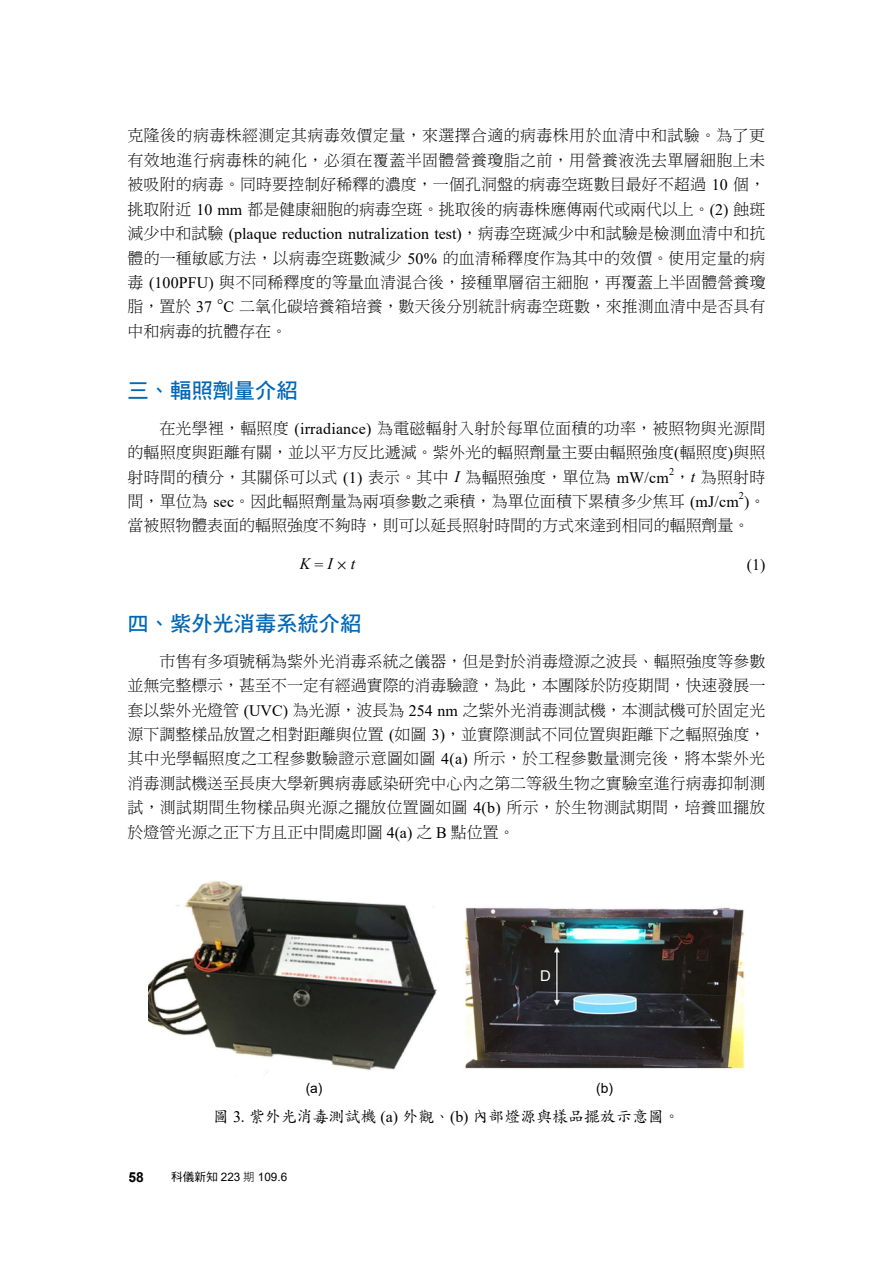
<style>
.page{position:relative;width:893px;height:1263px;background:#fff}
.page>*{position:absolute;margin:0;border:0;box-sizing:border-box;transform-origin:0 0}
.t1{font:21.3px "DF Hei Std W7";color:#0068b7}
.t2{font:15.9px/24.5px "DF Ming Std W3";color:#000;text-align:justify}
.t3{font:15.9px "Times New Roman";color:#000}
.t4{font:15.9px "DF Kai Shu Std W5";color:#000}
.t5{font:italic 15.9px "Times New Roman";color:#000}
.t6{font:14.85px "Arial";color:#fff}
.t7{font:13.8px "Arial";color:#000}
.t8{font:700 13.8px "Arial";color:#000}
.t9{font:11.7px "Arial";color:#000}
.t10{font:10.35px "Times New Roman";color:#000}
.s1{font-family:"Times New Roman"}
.s2{font-family:"DF Ming Std W3"}
.s3{font-family:"Times New Roman";font-style:italic}
.s4{font-style:normal}
.s5{font-family:"DF Hei Std W5"}
.s6{font-family:"DF Hei Std W3"}
</style>
<div class="page">
<img style="left:149px;top:881px;width:595px;height:192px">
<p class="t2" style="left:128px;top:123px;width:639px">克隆後的病毒株經測定其病毒效價定量，來選擇合適的病毒株用於血清中和試驗。為了更有效地進行病毒株的純化，必須在覆蓋半固體營養瓊脂之前，用營養液洗去單層細胞上未被吸附的病毒。同時要控制好稀釋的濃度，一個孔洞盤的病毒空斑數目最好不超過 <span class="s1">10</span> 個，挑取附近 <span class="s1">10 mm</span> 都是健康細胞的病毒空斑。挑取後的病毒株應傳兩代或兩代以上。<span class="s1">(2)</span> 蝕斑</p>
<p class="t3" style="left:128px;top:223px;width:639px"><span class="s2">減少中和試驗</span> (plaque reduction nutralization test)<span class="s2">，病毒空斑減少中和試驗是檢測血清中和抗</span></p>
<p class="t2" style="left:128px;top:245px;width:640px">體的一種敏感方法，以病毒空斑數減少 <span class="s1">50%</span> 的血清稀釋度作為其中的效價。使用定量的病毒 <span class="s1">(100PFU)</span> 與不同稀釋度的等量血清混合後，接種單層宿主細胞，再覆蓋上半固體營養瓊脂，置於 <span class="s1">37 </span><sup>°</sup><span class="s1">C</span> 二氧化碳培養箱培養，數天後分別統計病毒空斑數，來推測血清中是否具有中和病毒的抗體存在。</p>
<h1 class="t1" style="left:128px;top:379px;width:172px">三、輻照劑量介紹</h1>
<p class="t2" style="left:128px;top:415px;width:639px;text-indent:32px">在光學裡，輻照度 <span class="s1">(irradiance)</span> 為電磁輻射入射於每單位面積的功率，被照物與光源間的輻照度與距離有關，並以平方反比遞減。紫外光的輻照劑量主要由輻照強度<span class="s1">(</span>輻照度<span class="s1">)</span>與照射時間的積分，其關係可以式 <span class="s1">(1)</span> 表示。其中 <span class="s3">I</span> 為輻照強度，單位為 <span class="s1">mW/cm</span> ，<span class="s3">t</span> 為照射時</p>
<p class="t10" style="left:669px;top:464px;width:7px">2</p>
<p class="t2" style="left:128px;top:489px;width:639px">間，單位為 <span class="s1">sec</span>。因此輻照劑量為兩項參數之乘積，為單位面積下累積多少焦耳 <span class="s1">(mJ/cm )</span>。</p>
<p class="t10" style="left:739px;top:489px;width:7px">2</p>
<p class="t2" style="left:128px;top:513px;width:623px">當被照物體表面的輻照強度不夠時，則可以延長照射時間的方式來達到相同的輻照劑量。</p>
<p class="t5" style="left:300px;top:553px;width:57px">K <span class="s4">=</span> I t</p>
<p class="t3" style="left:747px;top:553px;width:20px">(1)</p>
<h1 class="t1" style="left:128px;top:612px;width:235px">四、紫外光消毒系統介紹</h1>
<p class="t2" style="left:128px;top:648px;width:639px;text-indent:32px">市售有多項號稱為紫外光消毒系統之儀器，但是對於消毒燈源之波長、輻照強度等參數並無完整標示，甚至不一定有經過實際的消毒驗證，為此，本團隊於防疫期間，快速發展一套以紫外光燈管 <span class="s1">(UVC)</span> 為光源，波長為 <span class="s1">254 nm</span> 之紫外光消毒測試機，本測試機可於固定光源下調整樣品放置之相對距離與位置 <span class="s1">(</span>如圖 <span class="s1">3)</span>，並實際測試不同位置與距離下之輻照強度，其中光學輻照度之工程參數驗證示意圖如圖 <span class="s1">4(a)</span> 所示，於工程參數量測完後，將本紫外光消毒測試機送至長庚大學新興病毒感染研究中心內之第二等級生物之實驗室進行病毒抑制測試，測試期間生物樣品與光源之擺放位置圖如圖 <span class="s1">4(b)</span> 所示，於生物測試期間，培養皿擺放於燈管光源之正下方且正中間處即圖 <span class="s1">4(a)</span> 之 <span class="s1">B</span> 點位置。</p>
<p class="t6" style="left:540px;top:966px;width:12px">D</p>
<p class="t7" style="left:306px;top:1078px;width:18px">(a)</p>
<p class="t7" style="left:596px;top:1078px;width:18px">(b)</p>
<p class="t4" style="left:213px;top:1107px;width:468px">圖 <span class="s1">3.</span> 紫外光消毒測試機 <span class="s1">(a)</span> 外觀、<span class="s1">(b)</span> 內部燈源與樣品擺放示意圖。</p>
<p class="t8" style="left:129px;top:1168px;width:17px">58</p>
<p class="t9" style="left:171px;top:1168px;width:118px"><span class="s5">科儀新知</span> 223 <span class="s6">期</span> 109.6</p>
</div>
